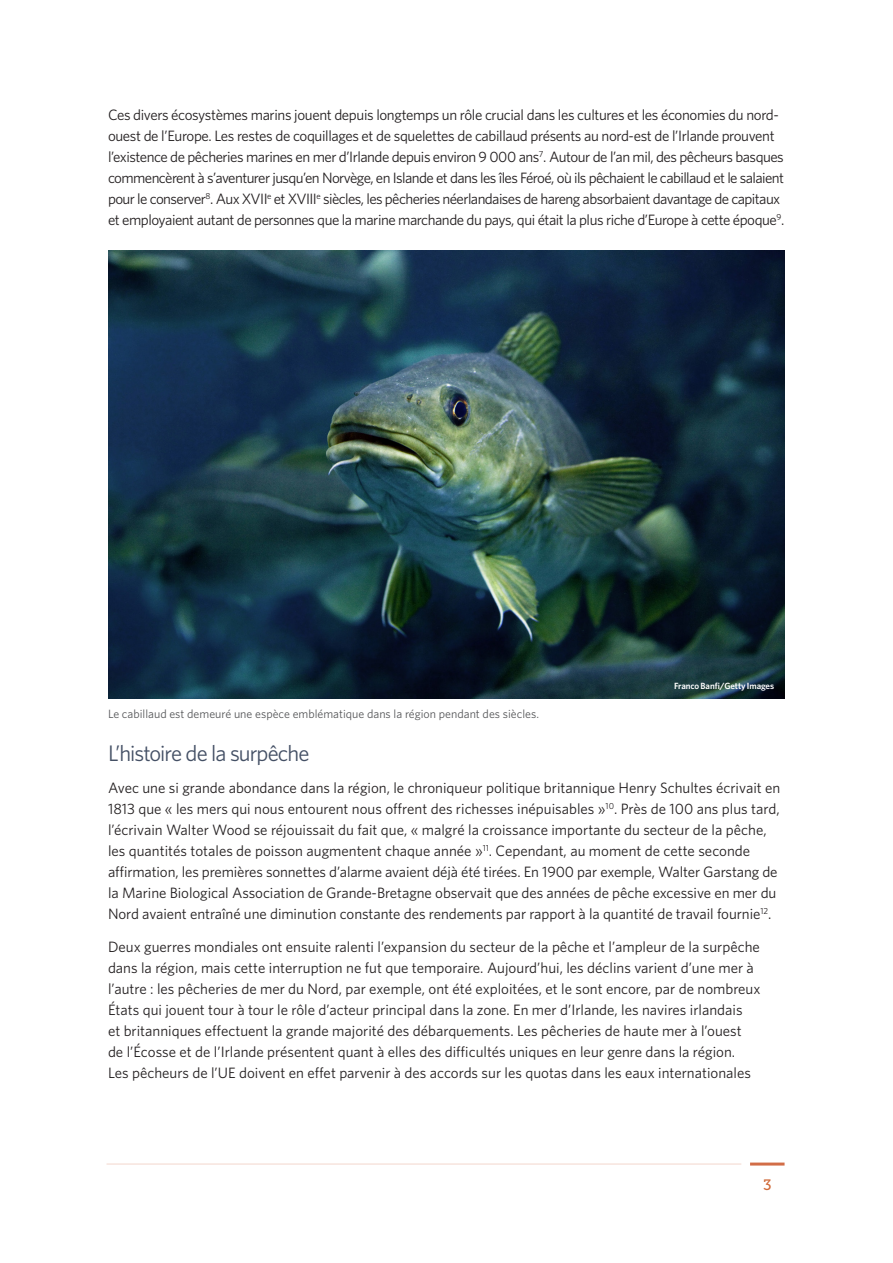
<style>
.page{position:relative;width:893px;height:1263px;background:#fff}
.page>*{position:absolute;margin:0;border:0;box-sizing:border-box;transform-origin:0 0}
.t1{font:22.5px "Whitney";letter-spacing:-.045em;color:#445065}
.Body{font:15px/21px "Whitney";letter-spacing:-.005em;color:#231f20}
.Body-2{font:15px/21px "Whitney";letter-spacing:-.035em;color:#231f20}
.t2{font:15px "Museo Slab 500";color:#d06a39}
.Photo_caption{font:12px "Whitney";color:#57585a}
.Photo_credit{font:600 9px "Whitney";letter-spacing:-.01em;color:#fff}
</style>
<div class="page">
<hr style="left:106px;top:1163px;width:635px;height:2px;background:#c74919">
<hr style="left:750px;top:1162px;width:34px;height:3px;background:#c74919">
<img style="left:108px;top:250px;width:677px;height:448px">
<p class="Body-2" style="left:108px;top:104px;width:678px">Ces divers écosystèmes marins jouent depuis longtemps un rôle crucial dans les cultures et les économies du nord&shy;ouest de l’Europe. Les restes de coquillages et de squelettes de cabillaud présents au nord-est de l’Irlande prouvent l’existence de pêcheries marines en mer d’Irlande depuis environ 9 000 ans<sup>7</sup>. Autour de l’an mil, des pêcheurs basques commencèrent à s’aventurer jusqu’en Norvège, en Islande et dans les îles Féroé, où ils pêchaient le cabillaud et le salaient pour le conserver<sup>8</sup>. Aux XVII<sup>e</sup> et XVIII<sup>e</sup> siècles, les pêcheries néerlandaises de hareng absorbaient davantage de capitaux et employaient autant de personnes que la marine marchande du pays, qui était la plus riche d’Europe à cette époque<sup>9</sup>.</p>
<p class="Photo_caption" style="left:108px;top:706px;width:432px">Le cabillaud est demeuré une espèce emblématique dans la région pendant des siècles.</p>
<p class="Photo_credit" style="left:674px;top:680px;width:102px">Franco Banfi/Getty Images</p>
<h2 class="t1" style="left:108px;top:739px;width:203px">L’histoire de la surpêche</h2>
<p class="Body" style="left:108px;top:777px;width:674px">Avec une si grande abondance dans la région, le chroniqueur politique britannique Henry Schultes écrivait en 1813 que « les mers qui nous entourent nous offrent des richesses inépuisables »<sup>10</sup>. Près de 100 ans plus tard, l’écrivain Walter Wood se réjouissait du fait que, « malgré la croissance importante du secteur de la pêche, les quantités totales de poisson augmentent chaque année »<sup>11</sup>. Cependant, au moment de cette seconde affirmation, les premières sonnettes d’alarme avaient déjà été tirées. En 1900 par exemple, Walter Garstang de la Marine Biological Association de Grande-Bretagne observait que des années de pêche excessive en mer du Nord avaient entraîné une diminution constante des rendements par rapport à la quantité de travail fournie<sup>12</sup>.</p>
<p class="Body" style="left:108px;top:936px;width:654px">Deux guerres mondiales ont ensuite ralenti l’expansion du secteur de la pêche et l’ampleur de la surpêche dans la région, mais cette interruption ne fut que temporaire. Aujourd’hui, les déclins varient d’une mer à l’autre : les pêcheries de mer du Nord, par exemple, ont été exploitées, et le sont encore, par de nombreux États qui jouent tour à tour le rôle d’acteur principal dans la zone. En mer d’Irlande, les navires irlandais<br>et britanniques effectuent la grande majorité des débarquements. Les pêcheries de haute mer à l’ouest de l’Écosse et de l’Irlande présentent quant à elles des difficultés uniques en leur genre dans la région.<br>Les pêcheurs de l’UE doivent en effet parvenir à des accords sur les quotas dans les eaux internationales</p>
<p class="t2" style="left:763px;top:1176px;width:10px">3</p>
</div>
